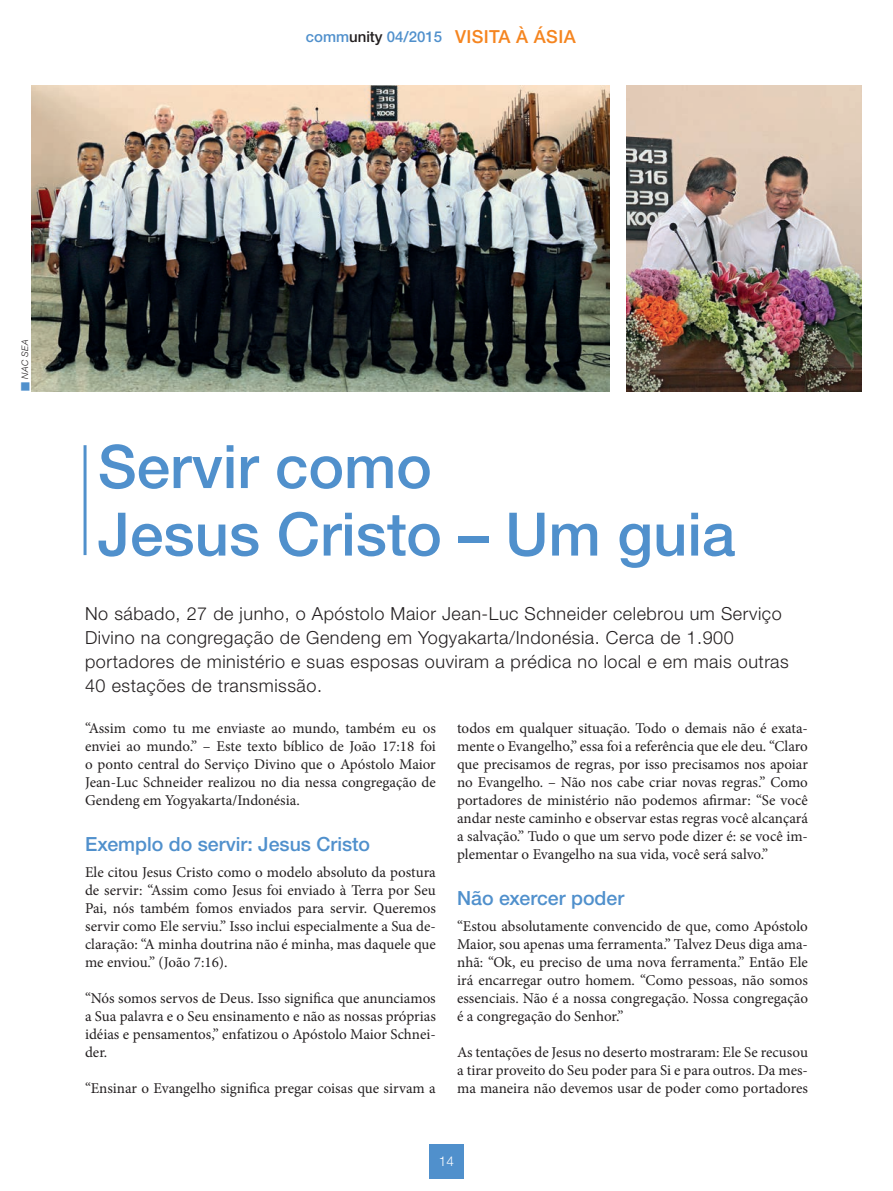
<style>
.page{position:relative;width:893px;height:1191px;background:#fff}
.page>*{position:absolute;margin:0;border:0;box-sizing:border-box;transform-origin:0 0}
._02_Headline{font:500 60px/67.5px "Helvetica Neue LTW1 G";color:#5090cc}
._05_Zwischenzeile__e{font:500 19.5px "Helvetica Neue LTW1 G";color:#5090cc}
._01_Vorspann{font:300 18px/24px "Helvetica Neue LTW1 G";letter-spacing:.03em;color:#231f20}
._14_Rubrikzeile_oben{font:500 18px "Helvetica Neue LTW1 G";letter-spacing:.02em;color:#f58520}
._04_Lauftext{font:15px/18px "Minion Pro";color:#231f20;text-align:justify}
.Einf__Abs{font:500 15px "Helvetica Neue LTW1 G";color:#5090cc}
.Einf__Abs-2{font:300 13.5px "Helvetica Neue LTW1 G";color:#fff}
._11_Fotonachweis{font:italic 300 9px "Helvetica Neue LTW1 G";color:#231f20}
.s1{color:#231f20}
.s2{color:#5090cc}
</style>
<div class="page">
<div style="left:429px;top:1144px;width:34px;height:34px;background:#5090cc"></div>
<hr style="left:84px;top:445px;width:3px;height:110px;background:#5090cc">
<img style="left:32px;top:85px;width:577px;height:306px">
<img style="left:626px;top:85px;width:235px;height:306px">
<p class="Einf__Abs" style="left:306px;top:27px;width:138px">comm<span class="s1">unity</span> 04/2015</p>
<p class="_14_Rubrikzeile_oben" style="left:455px;top:25px;width:122px">VISITA À ÁSIA</p>
<p class="_11_Fotonachweis" style="left:20px;top:391px;width:54px;rotate:-90deg"><span class="s2">■</span> NAC SEA</p>
<p class="_02_Headline" style="left:98px;top:433px;width:639px">Servir como<br>Jesus Cristo – Um guia</p>
<p class="_01_Vorspann" style="left:85px;top:601px;width:705px">No sábado, 27 de junho, o Apóstolo Maior Jean-Luc Schneider celebrou um Serviço Divino na congregação de Gendeng em Yogyakarta/Indonésia. Cerca de 1.900 portadores de ministério e suas esposas ouviram a prédica no local e em mais outras 40 estações de transmissão.</p>
<p class="_04_Lauftext" style="left:85px;top:719px;width:352px">“Assim como tu me enviaste ao mundo, também eu os enviei ao mundo.” – Este texto bíblico de João 17:18 foi o ponto central do Serviço Divino que o Apóstolo Maior Jean-Luc Schneider realizou no dia nessa congregação de Gendeng em Yogyakarta/Indonésia.</p>
<p class="_05_Zwischenzeile__e" style="left:85px;top:832px;width:287px">Exemplo do servir: Jesus Cristo</p>
<p class="_04_Lauftext" style="left:85px;top:863px;width:352px">Ele citou Jesus Cristo como o modelo absoluto da postura de servir: “Assim como Jesus foi enviado à Terra por Seu Pai, nós também fomos enviados para servir. Queremos servir como Ele serviu.” Isso inclui especialmente a Sua de&shy;claração: “A minha doutrina não é minha, mas daquele que me enviou.” (João 7:16).</p>
<p class="_04_Lauftext" style="left:85px;top:989px;width:352px">“Nós somos servos de Deus. Isso significa que anunciamos a Sua palavra e o Seu ensinamento e não as nossas próprias idéias e pensamentos,” enfatizou o Apóstolo Maior Schnei&shy;der.</p>
<p class="_04_Lauftext" style="left:85px;top:1079px;width:352px">“Ensinar o Evangelho significa pregar coisas que sirvam a</p>
<p class="_04_Lauftext" style="left:457px;top:719px;width:352px">todos em qualquer situação. Todo o demais não é exata&shy;mente o Evangelho,” essa foi a referência que ele deu. “Claro que precisamos de regras, por isso precisamos nos apoiar no Evangelho. – Não nos cabe criar novas regras.” Como portadores de ministério não podemos afirmar: “Se você andar neste caminho e observar estas regras você alcançará a salvação.” Tudo o que um servo pode dizer é: se você im&shy;plementar o Evangelho na sua vida, você será salvo.”</p>
<p class="_05_Zwischenzeile__e" style="left:457px;top:886px;width:169px">Não exercer poder</p>
<p class="_04_Lauftext" style="left:457px;top:917px;width:352px">“Estou absolutamente convencido de que, como Apóstolo Maior, sou apenas uma ferramenta.” Talvez Deus diga ama&shy;nhã: “Ok, eu preciso de uma nova ferramenta.” Então Ele irá encarregar outro homem. “Como pessoas, não somos essenciais. Não é a nossa congregação. Nossa congregação é a congregação do Senhor.”</p>
<p class="_04_Lauftext" style="left:457px;top:1043px;width:352px">As tentações de Jesus no deserto mostraram: Ele Se recusou a tirar proveito do Seu poder para Si e para outros. Da mes&shy;ma maneira não devemos usar de poder como portadores</p>
<p class="Einf__Abs-2" style="left:439px;top:1153px;width:17px">14</p>
</div>
